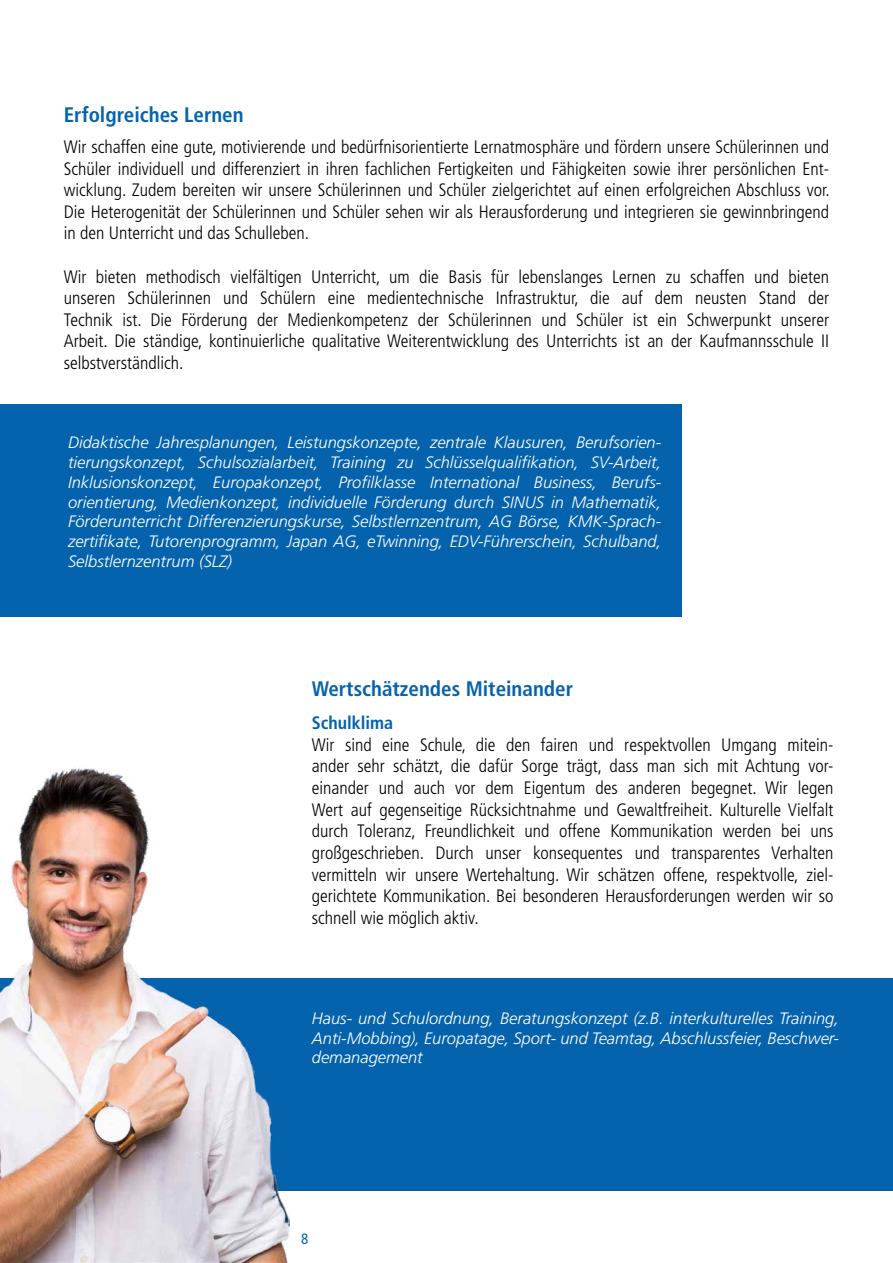
<style>
.page{position:relative;width:893px;height:1263px;background:#fff}
.page>*{position:absolute;margin:0;border:0;box-sizing:border-box;transform-origin:0 0}
.t1{font:700 condensed 21px "Frutiger LT Std";color:#0563ad}
.t2{font:300 condensed 18px/21.6px "Frutiger LT Std";color:#000;text-align:justify}
.t3{font:700 condensed 18px "Frutiger LT Std";color:#0563ad}
.t4{font:italic 300 16.5px/19.8px "Frutiger LT Std";color:#fff;text-align:justify}
.t5{font:condensed 15px "Frutiger LT Std";color:#0563ad}
</style>
<div class="page">
<div style="left:0;top:978px;width:893px;height:213px;background:#0563ad"></div>
<div style="left:0;top:404px;width:682px;height:213px;background:#0563ad"></div>
<img style="left:0;top:768px;width:289px;height:495px">
<p class="t1" style="left:64px;top:102px;width:181px">Erfolgreiches Lernen</p>
<p class="t2" style="left:64px;top:136px;width:767px">Wir schaffen eine gute, motivierende und bedürfnisorientierte Lernatmosphäre und fördern unsere Schülerinnen und Schüler individuell und differenziert in ihren fachlichen Fertigkeiten und Fähigkeiten sowie ihrer persönlichen Ent&shy;wicklung. Zudem bereiten wir unsere Schülerinnen und Schüler zielgerichtet auf einen erfolgreichen Abschluss vor.<br>Die Heterogenität der Schülerinnen und Schüler sehen wir als Herausforderung und integrieren sie gewinnbringend in den Unterricht und das Schulleben.</p>
<p class="t2" style="left:64px;top:266px;width:767px">Wir bieten methodisch vielfältigen Unterricht, um die Basis für lebenslanges Lernen zu schaffen und bieten unseren Schülerinnen und Schülern eine medientechnische Infrastruktur, die auf dem neusten Stand der Technik ist. Die Förderung der Medienkompetenz der Schülerinnen und Schüler ist ein Schwerpunkt unserer Arbeit. Die ständige, kontinuierliche qualitative Weiterentwicklung des Unterrichts ist an der Kaufmannsschule II selbstverständlich.</p>
<p class="t4" style="left:68px;top:433px;width:595px">Didaktische Jahresplanungen, Leistungskonzepte, zentrale Klausuren, Berufsorien&shy;tierungskonzept, Schulsozialarbeit, Training zu Schlüsselqualifikation, SV-Arbeit, Inklusionskonzept, Europakonzept, Profilklasse International Business, Berufs&shy;orientierung, Medienkonzept, individuelle Förderung durch SINUS in Mathematik, Förderunterricht Differenzierungskurse, Selbstlernzentrum, AG Börse, KMK-Sprach&shy;zertifikate, Tutorenprogramm, Japan AG, eTwinning, EDV-Führerschein, Schulband, Selbstlernzentrum (SLZ)</p>
<p class="t1" style="left:312px;top:676px;width:263px">Wertschätzendes Miteinander</p>
<p class="t3" style="left:312px;top:712px;width:83px">Schulklima</p>
<p class="t2" style="left:312px;top:734px;width:523px">Wir sind eine Schule, die den fairen und respektvollen Umgang mitein&shy;ander sehr schätzt, die dafür Sorge trägt, dass man sich mit Achtung vor&shy;einander und auch vor dem Eigentum des anderen begegnet. Wir legen Wert auf gegenseitige Rücksichtnahme und Gewaltfreiheit. Kulturelle Vielfalt durch Toleranz, Freundlichkeit und offene Kommunikation werden bei uns großgeschrieben. Durch unser konsequentes und transparentes Verhalten vermitteln wir unsere Wertehaltung. Wir schätzen offene, respektvolle, ziel&shy;gerichtete Kommunikation. Bei besonderen Herausforderungen werden wir so schnell wie möglich aktiv.</p>
<p class="t4" style="left:312px;top:1008px;width:529px">Haus- und Schulordnung, Beratungskonzept (z.B. interkulturelles Training, Anti-Mobbing), Europatage, Sport- und Teamtag, Abschlussfeier, Beschwer&shy;demanagement</p>
<p class="t5" style="left:301px;top:1230px;width:9px">8</p>
</div>
